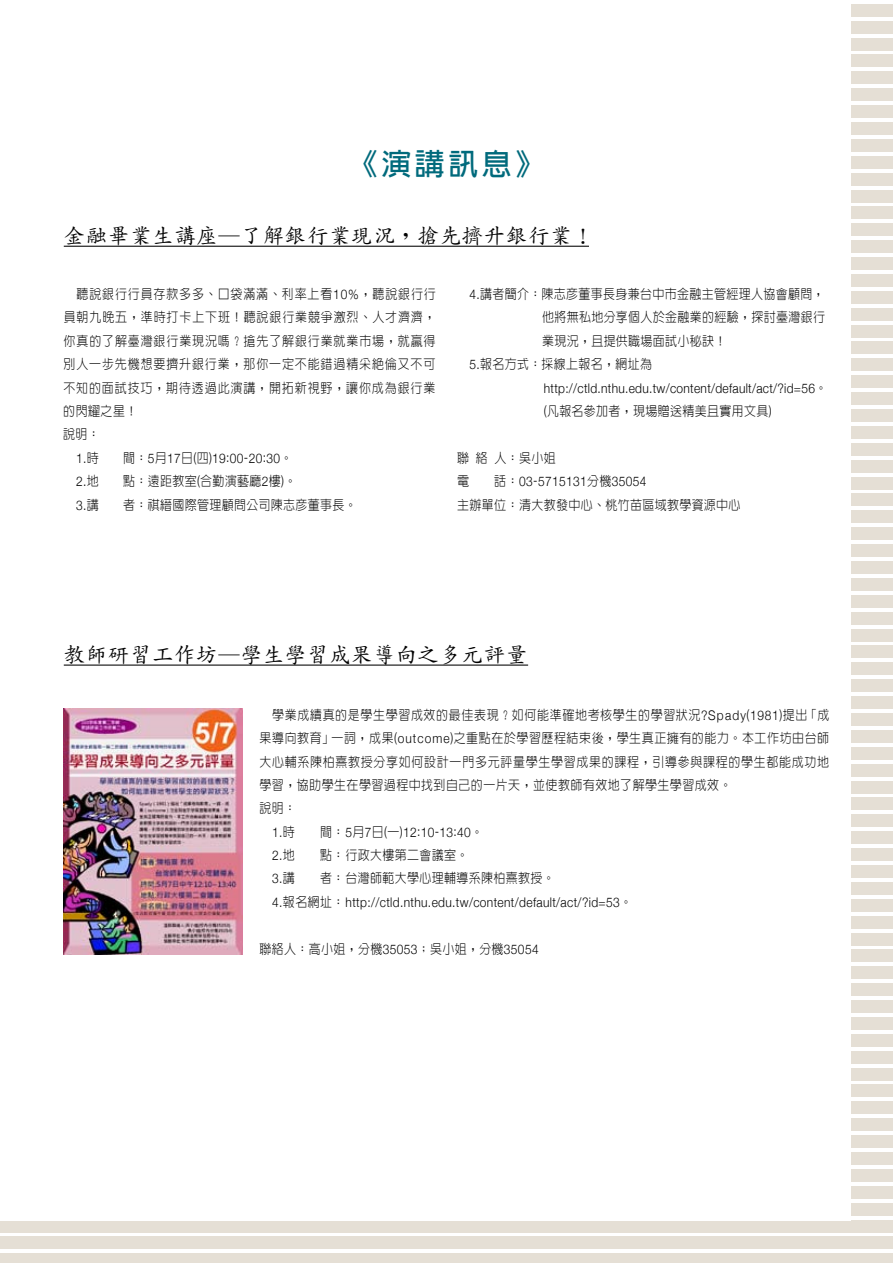
<style>
.page{position:relative;width:893px;height:1263px;background:#fff}
.page>*{position:absolute;margin:0;border:0;box-sizing:border-box;transform-origin:0 0}
.t1{font:700 29.7px "AR New Hei B5";color:#006a7c}
.t2{font:500 21.3px "AR Kai B5";letter-spacing:.04em;color:#000}
.t3{font:300 13.35px "AR New Hei B5";letter-spacing:.03em;color:#000;scale:.9 1}
.t4{font:300 13.35px/23.4px "AR New Hei B5";letter-spacing:.05em;color:#000;scale:.9 1}
.t5{font:300 13.35px "Helvetica Neue";letter-spacing:.03em;color:#000;scale:.9 1}
.t6{font:300 13.35px/23.4px "AR New Hei B5";letter-spacing:.075em;color:#000;scale:.9 1}
.s1{font-weight:700}
.s2{font-family:"Helvetica Neue"}
.s3{font-family:"AR New Hei B5"}
</style>
<div class="page">
<div style="left:0;top:105px;width:893px;height:13px;background:#e5dfd5"></div>
<div style="left:0;top:122px;width:893px;height:13px;background:#e5dfd5"></div>
<div style="left:0;top:139px;width:893px;height:12px;background:#e5dfd5"></div>
<div style="left:0;top:156px;width:893px;height:12px;background:#e5dfd5"></div>
<div style="left:0;top:173px;width:893px;height:12px;background:#e5dfd5"></div>
<div style="left:0;top:190px;width:893px;height:12px;background:#e5dfd5"></div>
<div style="left:0;top:207px;width:893px;height:12px;background:#e5dfd5"></div>
<div style="left:0;top:224px;width:893px;height:12px;background:#e5dfd5"></div>
<div style="left:0;top:89px;width:893px;height:12px;background:#e5dfd5"></div>
<div style="left:0;top:72px;width:893px;height:12px;background:#e5dfd5"></div>
<div style="left:0;top:55px;width:893px;height:12px;background:#e5dfd5"></div>
<div style="left:0;top:38px;width:893px;height:12px;background:#e5dfd5"></div>
<div style="left:0;top:21px;width:893px;height:12px;background:#e5dfd5"></div>
<div style="left:0;top:4px;width:893px;height:12px;background:#e5dfd5"></div>
<div style="left:0;top:241px;width:893px;height:12px;background:#e5dfd5"></div>
<div style="left:0;top:409px;width:893px;height:13px;background:#e5dfd5"></div>
<div style="left:0;top:426px;width:893px;height:12px;background:#e5dfd5"></div>
<div style="left:0;top:443px;width:893px;height:12px;background:#e5dfd5"></div>
<div style="left:0;top:460px;width:893px;height:12px;background:#e5dfd5"></div>
<div style="left:0;top:477px;width:893px;height:12px;background:#e5dfd5"></div>
<div style="left:0;top:494px;width:893px;height:12px;background:#e5dfd5"></div>
<div style="left:0;top:511px;width:893px;height:12px;background:#e5dfd5"></div>
<div style="left:0;top:528px;width:893px;height:12px;background:#e5dfd5"></div>
<div style="left:0;top:392px;width:893px;height:13px;background:#e5dfd5"></div>
<div style="left:0;top:376px;width:893px;height:12px;background:#e5dfd5"></div>
<div style="left:0;top:359px;width:893px;height:12px;background:#e5dfd5"></div>
<div style="left:0;top:342px;width:893px;height:12px;background:#e5dfd5"></div>
<div style="left:0;top:325px;width:893px;height:12px;background:#e5dfd5"></div>
<div style="left:0;top:308px;width:893px;height:12px;background:#e5dfd5"></div>
<div style="left:0;top:291px;width:893px;height:12px;background:#e5dfd5"></div>
<div style="left:0;top:274px;width:893px;height:13px;background:#e5dfd5"></div>
<div style="left:0;top:257px;width:893px;height:13px;background:#e5dfd5"></div>
<div style="left:0;top:1220px;width:893px;height:12px;background:#e5dfd5"></div>
<div style="left:0;top:1237px;width:893px;height:12px;background:#e5dfd5"></div>
<div style="left:0;top:1254px;width:893px;height:9px;background:#e5dfd5"></div>
<div style="left:0;top:916px;width:893px;height:12px;background:#e5dfd5"></div>
<div style="left:0;top:1085px;width:893px;height:12px;background:#e5dfd5"></div>
<div style="left:0;top:1102px;width:893px;height:12px;background:#e5dfd5"></div>
<div style="left:0;top:1118px;width:893px;height:13px;background:#e5dfd5"></div>
<div style="left:0;top:1135px;width:893px;height:13px;background:#e5dfd5"></div>
<div style="left:0;top:1152px;width:893px;height:13px;background:#e5dfd5"></div>
<div style="left:0;top:1169px;width:893px;height:12px;background:#e5dfd5"></div>
<div style="left:0;top:1186px;width:893px;height:12px;background:#e5dfd5"></div>
<div style="left:0;top:1203px;width:893px;height:12px;background:#e5dfd5"></div>
<div style="left:0;top:1068px;width:893px;height:12px;background:#e5dfd5"></div>
<div style="left:0;top:1051px;width:893px;height:12px;background:#e5dfd5"></div>
<div style="left:0;top:1034px;width:893px;height:12px;background:#e5dfd5"></div>
<div style="left:0;top:1017px;width:893px;height:12px;background:#e5dfd5"></div>
<div style="left:0;top:1000px;width:893px;height:13px;background:#e5dfd5"></div>
<div style="left:0;top:983px;width:893px;height:13px;background:#e5dfd5"></div>
<div style="left:0;top:967px;width:893px;height:12px;background:#e5dfd5"></div>
<div style="left:0;top:950px;width:893px;height:12px;background:#e5dfd5"></div>
<div style="left:0;top:933px;width:893px;height:12px;background:#e5dfd5"></div>
<div style="left:0;top:848px;width:893px;height:13px;background:#e5dfd5"></div>
<div style="left:0;top:865px;width:893px;height:12px;background:#e5dfd5"></div>
<div style="left:0;top:882px;width:893px;height:12px;background:#e5dfd5"></div>
<div style="left:0;top:899px;width:893px;height:12px;background:#e5dfd5"></div>
<div style="left:0;top:544px;width:893px;height:13px;background:#e5dfd5"></div>
<div style="left:0;top:713px;width:893px;height:13px;background:#e5dfd5"></div>
<div style="left:0;top:730px;width:893px;height:12px;background:#e5dfd5"></div>
<div style="left:0;top:747px;width:893px;height:12px;background:#e5dfd5"></div>
<div style="left:0;top:764px;width:893px;height:12px;background:#e5dfd5"></div>
<div style="left:0;top:781px;width:893px;height:12px;background:#e5dfd5"></div>
<div style="left:0;top:798px;width:893px;height:12px;background:#e5dfd5"></div>
<div style="left:0;top:815px;width:893px;height:12px;background:#e5dfd5"></div>
<div style="left:0;top:831px;width:893px;height:13px;background:#e5dfd5"></div>
<div style="left:0;top:696px;width:893px;height:13px;background:#e5dfd5"></div>
<div style="left:0;top:679px;width:893px;height:13px;background:#e5dfd5"></div>
<div style="left:0;top:663px;width:893px;height:12px;background:#e5dfd5"></div>
<div style="left:0;top:646px;width:893px;height:12px;background:#e5dfd5"></div>
<div style="left:0;top:629px;width:893px;height:12px;background:#e5dfd5"></div>
<div style="left:0;top:612px;width:893px;height:12px;background:#e5dfd5"></div>
<div style="left:0;top:595px;width:893px;height:12px;background:#e5dfd5"></div>
<div style="left:0;top:578px;width:893px;height:12px;background:#e5dfd5"></div>
<div style="left:0;top:561px;width:893px;height:13px;background:#e5dfd5"></div>
<div style="left:0;top:0;width:850px;height:1220px;background:#fff"></div>
<hr style="left:64px;top:246px;width:530px;height:1px;background:#000">
<div style="left:589px;top:223px;width:23px;height:39px;background:#fff"></div>
<hr style="left:64px;top:664px;width:464px;height:2px;background:#000">
<img style="left:64px;top:708px;width:179px;height:246px">
<h1 class="t1" style="left:348px;top:149px;width:199px">《演講訊息》</h1>
<h2 class="t2" style="left:64px;top:225px;width:531px">金融畢業生講座─了解銀行業現況<span class="s1">，</span>搶先擠升銀行業<span class="s1">！</span></h2>
<p class="t6" style="left:63px;top:282px;width:415px;text-indent:13px">聽說銀行行員存款多多、口袋滿滿、利率上看<span class="s2">10%</span>，聽說銀行行員朝九晚五，準時打卡上下班！聽說銀行業競爭激烈、人才濟濟，你真的了解臺灣銀行業現況嗎？搶先了解銀行業就業市場，就贏得別人一步先機想要擠升銀行業，那你一定不能錯過精采絕倫又不可不知的面試技巧，期待透過此演講，開拓新視野，讓你成為銀行業的閃耀之星！<br>說明：</p>
<p class="t5" style="left:76px;top:447px;width:27px">1.<span class="s3">時</span></p>
<p class="t5" style="left:123px;top:447px;width:190px"><span class="s3">間：</span>5<span class="s3">月</span>17<span class="s3">日</span>(<span class="s3">四</span>)19:00-20:30<span class="s3">。</span></p>
<p class="t5" style="left:76px;top:471px;width:27px">2.<span class="s3">地</span></p>
<p class="t3" style="left:123px;top:474px;width:194px">點：遠距教室<span class="s2">(</span>合勤演藝廳<span class="s2">2</span>樓<span class="s2">)</span>。</p>
<p class="t5" style="left:76px;top:494px;width:27px">3.<span class="s3">講</span></p>
<p class="t3" style="left:123px;top:498px;width:261px">者：祺縉國際管理顧問公司陳志彥董事長。</p>
<p class="t3" style="left:469px;top:287px;width:396px"><span class="s2">4.</span>講者簡介：陳志彥董事長身兼台中市金融主管經理人協會顧問，</p>
<p class="t3" style="left:542px;top:311px;width:316px">他將無私地分享個人於金融業的經驗，探討臺灣銀行</p>
<p class="t3" style="left:542px;top:334px;width:206px">業現況，且提供職場面試小秘訣！</p>
<p class="t3" style="left:469px;top:357px;width:205px"><span class="s2">5.</span>報名方式：採線上報名，網址為</p>
<p class="t5" style="left:544px;top:377px;width:316px">http://ctld.nthu.edu.tw/content/default/act/?id=56<span class="s3">。</span></p>
<p class="t3" style="left:544px;top:404px;width:255px"><span class="s2">(</span>凡報名參加者，現場贈送精美且實用文具<span class="s2">)</span></p>
<p class="t4" style="left:457px;top:446px;width:111px">聯絡人：吳小姐電</p>
<p class="t5" style="left:494px;top:471px;width:171px"><span class="s3">話：</span>03-5715131<span class="s3">分機</span>35054</p>
<p class="t3" style="left:457px;top:498px;width:316px">主辦單位：清大教發中心、桃竹苗區域教學資源中心</p>
<h2 class="t2" style="left:64px;top:644px;width:465px">教師研習工作坊─學生學習成果導向之多元評量</h2>
<p class="t4" style="left:259px;top:703px;width:635px;text-indent:13px">學業成績真的是學生學習成效的最佳表現？如何能準確地考核學生的學習狀況<span class="s2">?Spady(1981)</span>提出「成果導向教育」一詞，成果<span class="s2">(outcome)</span>之重點在於學習歷程結束後，學生真正擁有的能力。本工作坊由台師大心輔系陳柏熹教授分享如何設計一門多元評量學生學習成果的課程，引導參與課程的學生都能成功地學習，協助學生在學習過程中找到自己的一片天，並使教師有效地了解學生學習成效。<br>說明：</p>
<p class="t5" style="left:272px;top:821px;width:27px">1.<span class="s3">時</span></p>
<p class="t5" style="left:320px;top:821px;width:183px"><span class="s3">間：</span>5<span class="s3">月</span>7<span class="s3">日</span>(<span class="s3">一</span>)12:10-13:40<span class="s3">。</span></p>
<p class="t5" style="left:272px;top:844px;width:27px">2.<span class="s3">地</span></p>
<p class="t3" style="left:320px;top:848px;width:166px">點：行政大樓第二會議室。</p>
<p class="t5" style="left:272px;top:868px;width:27px">3.<span class="s3">講</span></p>
<p class="t3" style="left:320px;top:872px;width:262px">者：台灣師範大學心理輔導系陳柏熹教授。</p>
<p class="t5" style="left:272px;top:891px;width:401px">4.<span class="s3">報名網址：</span>http://ctld.nthu.edu.tw/content/default/act/?id=53<span class="s3">。</span></p>
<p class="t3" style="left:260px;top:942px;width:312px">聯絡人：高小姐，分機<span class="s2">35053</span>；吳小姐，分機<span class="s2">35054</span></p>
</div>
